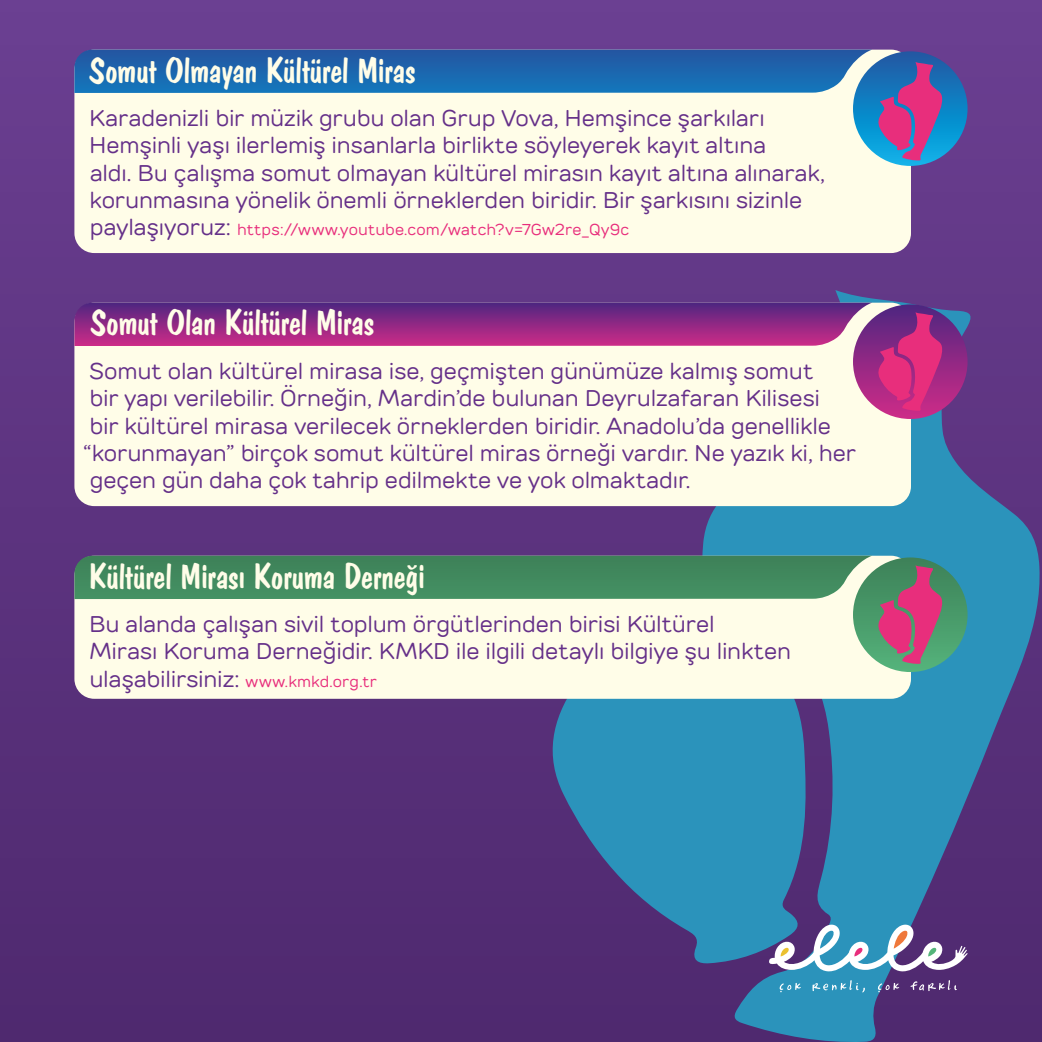
<style>
.page{position:relative;width:1042px;height:1042px;background:#fff}
.page>*{position:absolute;margin:0;border:0;box-sizing:border-box;transform-origin:0 0}
.t1{font:35px "Dom Casual DOT";color:#fffde8}
.t2{font:22.75px/27.3px "TT Rounds";letter-spacing:-.005em;color:#653089}
.t3{font:15.75px "TT Rounds";letter-spacing:.02em;color:#e82e7c}
.s1{font-size:22.75px;color:#653089}
.s2{font-size:15.75px;color:#e82e7c}
</style>
<div class="page">
<div style="left:0;top:0;width:1042px;height:1042px;background:linear-gradient(to bottom,#6b3f91,#4e286e)"></div>
<svg style="left:699px;top:290px;width:343px;height:752px;background:#40629b"></svg>
<svg style="left:544px;top:553px;width:264px;height:411px;background:#3577a8"></svg>
<div style="left:74px;top:50px;width:837px;height:203px;background:#fffde8;border-radius:20px"></div>
<svg style="left:853px;top:51px;width:114px;height:115px;background:#0f88c8"></svg>
<svg style="left:74px;top:50px;width:868px;height:111px"></svg>
<div style="left:74px;top:556px;width:837px;height:143px;background:#fffde8;border-radius:20px"></div>
<svg style="left:853px;top:557px;width:114px;height:115px;background:#4a9d6c"></svg>
<svg style="left:74px;top:556px;width:868px;height:108px"></svg>
<svg style="left:769px;top:920px;width:198px;height:52px"></svg>
<svg style="left:812px;top:980px;width:53px;height:12px"></svg>
<svg style="left:910px;top:980px;width:47px;height:11px"></svg>
<svg style="left:878px;top:983px;width:21px;height:9px"></svg>
<svg style="left:779px;top:983px;width:22px;height:9px"></svg>
<div style="left:74px;top:303px;width:837px;height:203px;background:#fffde8;border-radius:20px"></div>
<svg style="left:853px;top:304px;width:114px;height:115px;background:#992984"></svg>
<svg style="left:74px;top:303px;width:868px;height:108px"></svg>
<h1 class="t1" style="left:89px;top:50px;width:328px">Somut Olmayan Kültürel Miras</h1>
<p class="t2" style="left:89px;top:104px;width:737px">Karadenizli bir müzik grubu olan Grup Vova, Hemşince şarkıları Hemşinli yaşı ilerlemiş insanlarla birlikte söyleyerek kayıt altına<br>aldı. Bu çalışma somut olmayan kültürel mirasın kayıt altına alınarak, korunmasına yönelik önemli örneklerden biridir. Bir şarkısını sizinle</p>
<p class="t3" style="left:90px;top:219px;width:541px"><span class="s1">paylaşıyoruz:</span> https://www.youtube.com/watch?v=7Gw2re_Qy9c</p>
<h1 class="t1" style="left:91px;top:302px;width:285px">Somut Olan Kültürel Miras</h1>
<p class="t2" style="left:83px;top:357px;width:774px">Somut olan kültürel mirasa ise, geçmişten günümüze kalmış somut<br>bir yapı verilebilir. Örneğin, Mardin’de bulunan Deyrulzafaran Kilisesi<br>bir kültürel mirasa verilecek örneklerden biridir. Anadolu’da genellikle “korunmayan” birçok somut kültürel miras örneği vardır. Ne yazık ki, her geçen gün daha çok tahrip edilmekte ve yok olmaktadır.</p>
<h1 class="t1" style="left:89px;top:556px;width:337px">Kültürel Mirası Koruma Derneği</h1>
<p class="t2" style="left:89px;top:610px;width:703px">Bu alanda çalışan sivil toplum örgütlerinden birisi Kültürel<br>Mirası Koruma Derneğidir. KMKD ile ilgili detaylı bilgiye şu linkten ulaşabilirsiniz: <span class="s2">www.kmkd.org.tr</span></p>
</div>
